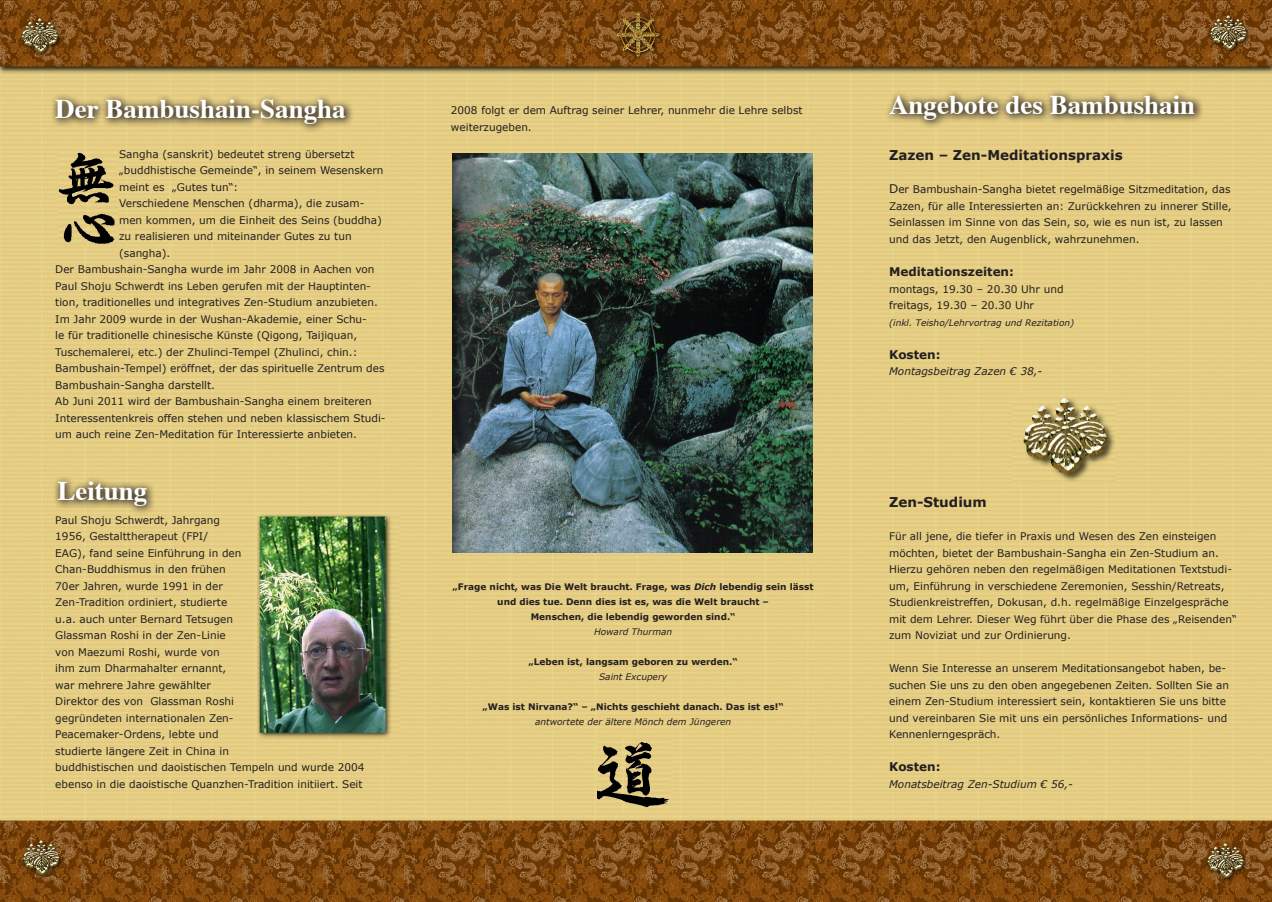
<style>
.page{position:relative;width:1272px;height:902px;background:#fff}
.page>*{position:absolute;margin:0;border:0;box-sizing:border-box;transform-origin:0 0}
.t1{font:700 27px "Times";color:#fff}
.t2{font:700 13.5px "Verdana";color:#231f20}
.t3{font:700 12px "Verdana";color:#231f20}
.t4{font:10.5px/16.5px "Verdana";color:#231f20}
.t5{font:italic 10.5px "Verdana";color:#231f20}
.t6{font:700 9px/15px "Verdana";color:#231f20;text-align:center}
.t7{font:italic 9px "Verdana";color:#231f20}
.s1{font-style:italic}
.s2{font-size:12px}
</style>
<div class="page">
<img style="left:0;top:0;width:1271px;height:901px">
<div style="left:49px;top:94px;width:367px;height:69px;background:#231f20;opacity:.67"></div>
<div style="left:882px;top:89px;width:383px;height:72px;background:#231f20;opacity:.75"></div>
<div style="left:52px;top:475px;width:166px;height:69px;background:#231f20;opacity:.75"></div>
<img style="left:597px;top:738px;width:73px;height:72px">
<img style="left:1012px;top:393px;width:103px;height:89px">
<img style="left:59px;top:152px;width:59px;height:93px">
<img style="left:257px;top:514px;width:141px;height:225px">
<img style="left:452px;top:153px;width:360px;height:399px">
<p class="t1" style="left:55px;top:83px;width:292px">Der Bambushain-Sangha</p>
<p class="t1" style="left:889px;top:79px;width:308px">Angebote des Bambushain</p>
<p class="t4" style="left:451px;top:102px;width:353px">2008 folgt er dem Auftrag seiner Lehrer, nunmehr die Lehre selbst weiterzugeben.</p>
<p class="t4" style="left:119px;top:145px;width:266px">Sangha (sanskrit) bedeutet streng übersetzt „buddhistische Gemeinde“, in seinem Wesenskern meint es „Gutes tun“:</p>
<p class="t4" style="left:119px;top:195px;width:264px">Verschiedene Menschen (dharma), die zusam&shy;men kommen, um die Einheit des Seins (buddha) zu realisieren und miteinander Gutes zu tun (sangha).</p>
<p class="t4" style="left:55px;top:261px;width:331px">Der Bambushain-Sangha wurde im Jahr 2008 in Aachen von Paul Shoju Schwerdt ins Leben gerufen mit der Hauptinten&shy;tion, traditionelles und integratives Zen-Studium anzubieten.<br>Im Jahr 2009 wurde in der Wushan-Akademie, einer Schu-<br>le für traditionelle chinesische Künste (Qigong, Taijiquan, Tuschemalerei, etc.) der Zhulinci-Tempel (Zhulinci, chin.:<br>Bambushain-Tempel) eröffnet, der das spirituelle Zentrum des Bambushain-Sangha darstellt.</p>
<p class="t4" style="left:55px;top:393px;width:332px">Ab Juni 2011 wird der Bambushain-Sangha einem breiteren<br>Interessentenkreis offen stehen und neben klassischem Studi&shy;um auch reine Zen-Meditation für Interessierte anbieten.</p>
<p class="t1" style="left:57px;top:464px;width:92px">Leitung</p>
<p class="t4" style="left:55px;top:511px;width:311px">Paul Shoju Schwerdt, Jahrgang<br>1956, Gestalttherapeut (FPI/<br>EAG), fand seine Einführung in den<br>Chan-Buddhismus in den frühen<br>70er Jahren, wurde 1991 in der<br>Zen-Tradition ordiniert, studierte<br>u.a. auch unter Bernard Tetsugen<br>Glassman Roshi in der Zen-Linie<br>von Maezumi Roshi, wurde von<br>ihm zum Dharmahalter ernannt,<br>war mehrere Jahre gewählter<br>Direktor des von Glassman Roshi<br>gegründeten internationalen Zen-<br>Peacemaker-Ordens, lebte und<br>studierte längere Zeit in China in<br>buddhistischen und daoistischen Tempeln und wurde 2004 ebenso in die daoistische Quanzhen-Tradition initiiert. Seit</p>
<p class="t6" style="left:452px;top:579px;width:362px">„Frage nicht, was Die Welt braucht. Frage, was <span class="s1">Dich</span> lebendig sein lässt und dies tue. Denn dies ist es, was die Welt braucht –</p>
<p class="t6" style="left:530px;top:609px;width:206px">Menschen, die lebendig geworden sind.“</p>
<p class="t7" style="left:594px;top:625px;width:80px">Howard Thurman</p>
<p class="t6" style="left:528px;top:654px;width:211px">„Leben ist, langsam geboren zu werden.“</p>
<p class="t7" style="left:599px;top:670px;width:69px">Saint Excupery</p>
<p class="t6" style="left:482px;top:699px;width:302px">„Was ist Nirvana?“ – „Nichts geschieht danach. Das ist es!“</p>
<p class="t7" style="left:535px;top:715px;width:198px">antwortete der ältere Mönch dem Jüngeren</p>
<p class="t2" style="left:889px;top:146px;width:235px">Zazen – Zen-Meditationspraxis</p>
<p class="t4" style="left:889px;top:181px;width:344px"><span class="s2">D</span>er Bambushain-Sangha bietet regelmäßige Sitzmeditation, das Zazen, für alle Interessierten an: Zurückkehren zu innerer Stille, Seinlassen im Sinne von das Sein, so, wie es nun ist, zu lassen und das Jetzt, den Augenblick, wahrzunehmen.</p>
<p class="t3" style="left:889px;top:263px;width:126px">Meditationszeiten:</p>
<p class="t4" style="left:889px;top:280px;width:176px">montags, 19.30 – 20.30 Uhr und freitags, 19.30 – 20.30 Uhr</p>
<p class="t7" style="left:889px;top:316px;width:187px">(inkl. Teisho/Lehrvortrag und Rezitation)</p>
<p class="t3" style="left:889px;top:345px;width:53px">Kosten:</p>
<p class="t5" style="left:889px;top:364px;width:155px">Montagsbeitrag Zazen € 38,-</p>
<p class="t2" style="left:889px;top:492px;width:99px">Zen-Studium</p>
<p class="t4" style="left:889px;top:528px;width:349px">Für all jene, die tiefer in Praxis und Wesen des Zen einsteigen möchten, bietet der Bambushain-Sangha ein Zen-Studium an.<br>Hierzu gehören neben den regelmäßigen Meditationen Textstudi&shy;um, Einführung in verschiedene Zeremonien, Sesshin/Retreats, Studienkreistreffen, Dokusan, d.h. regelmäßige Einzelgespräche mit dem Lehrer. Dieser Weg führt über die Phase des „Reisenden“ zum Noviziat und zur Ordinierung.</p>
<p class="t4" style="left:889px;top:660px;width:341px">Wenn Sie Interesse an unserem Meditationsangebot haben, be&shy;suchen Sie uns zu den oben angegebenen Zeiten. Sollten Sie an einem Zen-Studium interessiert sein, kontaktieren Sie uns bitte und vereinbaren Sie mit uns ein persönliches Informations- und Kennenlerngespräch.</p>
<p class="t3" style="left:889px;top:758px;width:53px">Kosten:</p>
<p class="t5" style="left:889px;top:776px;width:185px">Monatsbeitrag Zen-Studium € 56,-</p>
</div>
